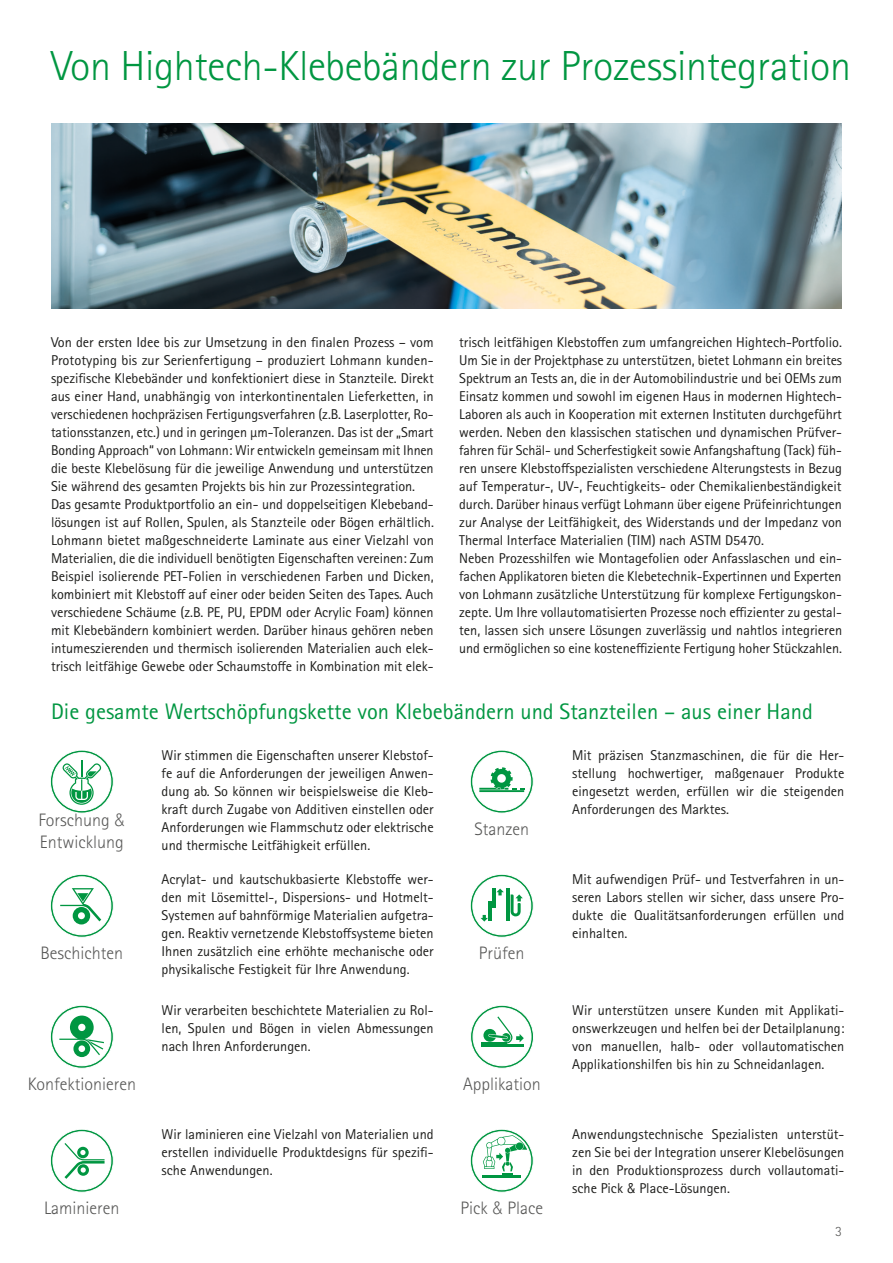
<style>
.page{position:relative;width:893px;height:1263px;background:#fff}
.page>*{position:absolute;margin:0;border:0;box-sizing:border-box;transform-origin:0 0}
.A_Headline{font:300 42px "Rotis Sans Serif Std";letter-spacing:-.01em;color:#009641}
.A_Subline{font:22.5px "Rotis Sans Serif Std";color:#009641}
.Beschreibungen_grün{font:300 18px/21.6px "Rotis Sans Serif Std";color:#575756}
.A_Fliesstext{font:14.25px/18px "Rotis Sans Serif Std";color:#1d1d1b;text-align:justify}
.t1{font:300 14.25px "Rotis Sans Serif Std";color:#575756}
.s1{font-family:"Lohmann&Light";font-weight:400}
.s2{font-family:"Lohmann&Regular"}
</style>
<div class="page">
<img style="left:51px;top:123px;width:791px;height:185px">
<svg style="left:50px;top:750px;width:64px;height:63px"></svg>
<svg style="left:50px;top:874px;width:64px;height:64px"></svg>
<svg style="left:50px;top:1005px;width:64px;height:64px"></svg>
<svg style="left:470px;top:750px;width:64px;height:63px"></svg>
<svg style="left:470px;top:874px;width:64px;height:64px"></svg>
<svg style="left:470px;top:1129px;width:64px;height:63px"></svg>
<svg style="left:50px;top:1129px;width:64px;height:63px"></svg>
<svg style="left:470px;top:1005px;width:64px;height:64px"></svg>
<p class="A_Headline" style="left:51px;top:42px;width:801px">Von Hightech-Klebebändern zur Prozessintegration</p>
<p class="A_Fliesstext" style="left:51px;top:333px;width:384px">Von der ersten Idee bis zur Umsetzung in den finalen Prozess – vom Prototyping bis zur Serienfertigung – produziert Lohmann kunden&shy;spezifische Klebebänder und konfektioniert diese in Stanzteile. Direkt aus einer Hand, unabhängig von interkontinentalen Lieferketten, in verschiedenen hochpräzisen Fertigungsverfahren (z.B. Laserplotter, Ro&shy;tationsstanzen, etc.) und in geringen µm-Toleranzen. Das ist der „Smart Bonding Approach“ von Lohmann: Wir entwickeln gemeinsam mit Ihnen die beste Klebelösung für die jeweilige Anwendung und unterstützen Sie während des gesamten Projekts bis hin zur Prozessintegration.</p>
<p class="A_Fliesstext" style="left:51px;top:495px;width:384px">Das gesamte Produktportfolio an ein- und doppelseitigen Klebeband&shy;lösungen ist auf Rollen, Spulen, als Stanzteile oder Bögen erhältlich.<br>Lohmann bietet maßgeschneiderte Laminate aus einer Vielzahl von Materialien, die die individuell benötigten Eigenschaften vereinen: Zum Beispiel isolierende PET-Folien in verschiedenen Farben und Dicken, kombiniert mit Klebstoff auf einer oder beiden Seiten des Tapes. Auch verschiedene Schäume (z.B. PE, PU, EPDM oder Acrylic Foam) können mit Klebebändern kombiniert werden. Darüber hinaus gehören neben intumeszierenden und thermisch isolierenden Materialien auch elek&shy;trisch leitfähige Gewebe oder Schaumstoffe in Kombination mit elek-</p>
<p class="A_Fliesstext" style="left:459px;top:333px;width:384px">trisch leitfähigen Klebstoffen zum umfangreichen Hightech-Portfolio.</p>
<p class="A_Fliesstext" style="left:459px;top:351px;width:384px">Um Sie in der Projektphase zu unterstützen, bietet Lohmann ein breites Spektrum an Tests an, die in der Automobilindustrie und bei OEMs zum Einsatz kommen und sowohl im eigenen Haus in modernen Hightech-Laboren als auch in Kooperation mit externen Instituten durchgeführt werden. Neben den klassischen statischen und dynamischen Prüfver&shy;fahren für Schäl- und Scherfestigkeit sowie Anfangshaftung (Tack) füh&shy;ren unsere Klebstoffspezialisten verschiedene Alterungstests in Bezug auf Temperatur-, UV-, Feuchtigkeits- oder Chemikalienbeständigkeit durch. Darüber hinaus verfügt Lohmann über eigene Prüfeinrichtungen zur Analyse der Leitfähigkeit, des Widerstands und der Impedanz von Thermal Interface Materialien (TIM) nach ASTM D5470.</p>
<p class="A_Fliesstext" style="left:459px;top:549px;width:384px">Neben Prozesshilfen wie Montagefolien oder Anfasslaschen und ein&shy;fachen Applikatoren bieten die Klebetechnik-Expertinnen und Experten von Lohmann zusätzliche Unterstützung für komplexe Fertigungskon&shy;zepte. Um Ihre vollautomatisierten Prozesse noch effizienter zu gestal&shy;ten, lassen sich unsere Lösungen zuverlässig und nahtlos integrieren und ermöglichen so eine kosteneffiziente Fertigung hoher Stückzahlen.</p>
<p class="A_Subline" style="left:51px;top:698px;width:763px">Die gesamte Wertschöpfungskette von Klebebändern und Stanzteilen – aus einer Hand</p>
<p class="Beschreibungen_grün" style="left:39px;top:810px;width:88px">Forschung <span class="s1">&amp;<br></span>Entwicklung</p>
<p class="A_Fliesstext" style="left:162px;top:746px;width:274px">Wir stimmen die Eigenschaften unserer Klebstof&shy;fe auf die Anforderungen der jeweiligen Anwen&shy;dung ab. So können wir beispielsweise die Kleb&shy;kraft durch Zugabe von Additiven einstellen oder Anforderungen wie Flammschutz oder elektrische und thermische Leitfähigkeit erfüllen.</p>
<p class="Beschreibungen_grün" style="left:474px;top:818px;width:56px">Stanzen</p>
<p class="A_Fliesstext" style="left:572px;top:746px;width:274px">Mit präzisen Stanzmaschinen, die für die Her&shy;stellung hochwertiger, maßgenauer Produkte eingesetzt werden, erfüllen wir die steigenden Anforderungen des Marktes.</p>
<p class="Beschreibungen_grün" style="left:41px;top:942px;width:84px">Beschichten</p>
<p class="A_Fliesstext" style="left:162px;top:870px;width:274px">Acrylat- und kautschukbasierte Klebstoffe wer&shy;den mit Lösemittel-, Dispersions- und Hotmelt-Systemen auf bahnförmige Materialien aufgetra&shy;gen. Reaktiv vernetzende Klebstoffsysteme bieten Ihnen zusätzlich eine erhöhte mechanische oder physikalische Festigkeit für Ihre Anwendung.</p>
<p class="A_Fliesstext" style="left:162px;top:1001px;width:274px">Wir verarbeiten beschichtete Materialien zu Rol&shy;len, Spulen und Bögen in vielen Abmessungen nach Ihren Anforderungen.</p>
<p class="Beschreibungen_grün" style="left:479px;top:942px;width:47px">Prüfen</p>
<p class="A_Fliesstext" style="left:572px;top:870px;width:274px">Mit aufwendigen Prüf- und Testverfahren in un&shy;seren Labors stellen wir sicher, dass unsere Pro&shy;dukte die Qualitätsanforderungen erfüllen und einhalten.</p>
<p class="A_Fliesstext" style="left:572px;top:1001px;width:274px">Wir unterstützen unsere Kunden mit Applikati&shy;onswerkzeugen und helfen bei der Detailplanung: von manuellen, halb- oder vollautomatischen Applikationshilfen bis hin zu Schneidanlagen.</p>
<p class="Beschreibungen_grün" style="left:28px;top:1073px;width:110px">Konfektionieren</p>
<p class="Beschreibungen_grün" style="left:463px;top:1073px;width:79px">Applikation</p>
<p class="A_Fliesstext" style="left:162px;top:1125px;width:274px">Wir laminieren eine Vielzahl von Materialien und erstellen individuelle Produktdesigns für spezifi&shy;sche Anwendungen.</p>
<p class="A_Fliesstext" style="left:572px;top:1125px;width:274px">Anwendungstechnische Spezialisten unterstüt&shy;zen Sie bei der Integration unserer Klebelösungen in den Produktionsprozess durch vollautomati&shy;sche Pick <span class="s2">&amp;</span> Place-Lösungen.</p>
<p class="Beschreibungen_grün" style="left:44px;top:1197px;width:77px">Laminieren</p>
<p class="Beschreibungen_grün" style="left:460px;top:1197px;width:84px">Pick <span class="s1">&amp;</span> Place</p>
<p class="t1" style="left:835px;top:1223px;width:8px">3</p>
</div>
